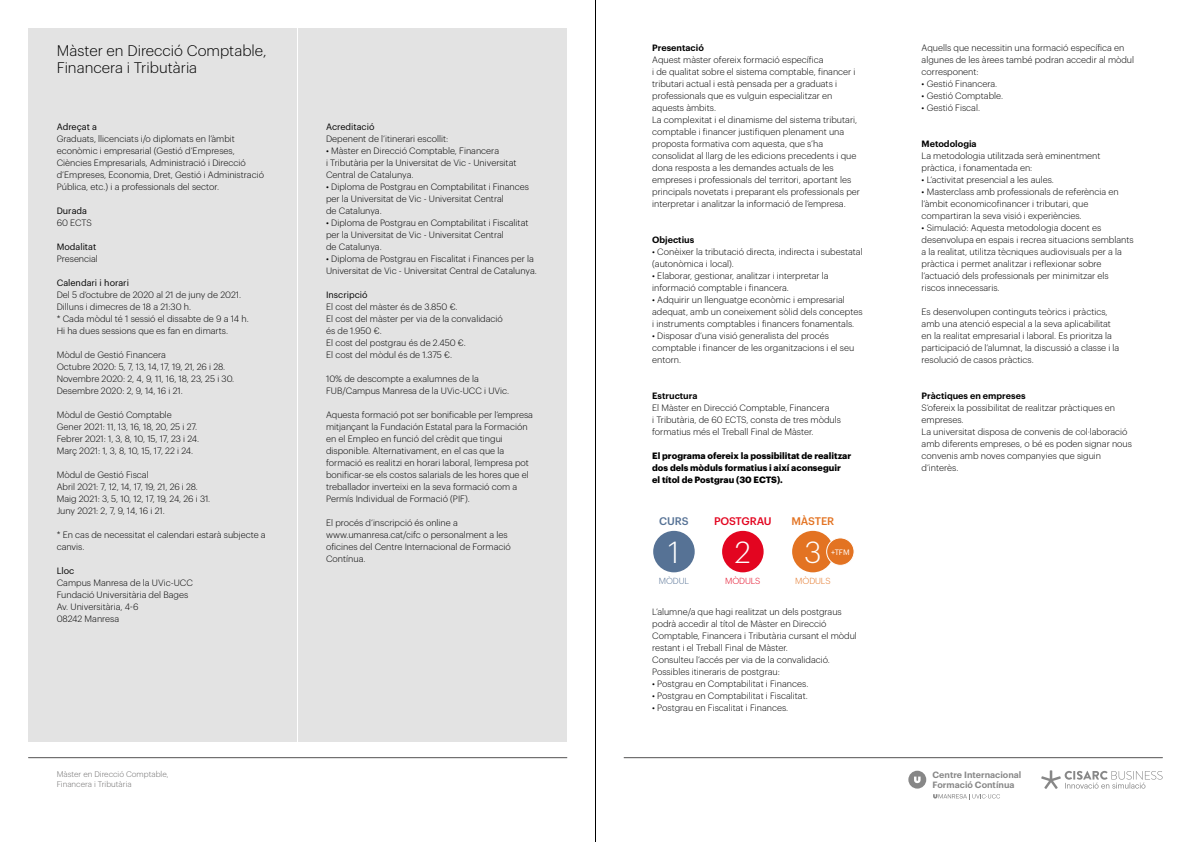
<style>
.page{position:relative;width:1191px;height:842px;background:#fff}
.page>*{position:absolute;margin:0;border:0;box-sizing:border-box;transform-origin:0 0}
.t1{font:300 29.9px "Graphik";color:#fff}
.t2{font:300 15px/17px "Graphik";color:#000}
.t3{font:500 10.8px "Graphik";letter-spacing:-.02em;color:#e30520}
.t4{font:500 10.8px "Graphik";letter-spacing:-.01em;color:#e37322}
.t5{font:500 10.8px "Graphik";color:#567295}
.t6{font:300 9px/12px "Graphik";color:#000}
.t7{font:700 9px/12px "Graphik";color:#000}
.t8{font:9px "Graphik";color:#000}
.t9{font:600 9px "Graphik";color:#000}
.t10{font:600 8.9px/10.4px "Graphik";color:#878787}
.t11{font:300 8.6px "Graphik";letter-spacing:-.01em;color:#e30520}
.t12{font:300 8.6px "Graphik";letter-spacing:-.01em;color:#e37322}
.t13{font:300 8.6px "Graphik";letter-spacing:-.01em;color:#567295}
.t14{font:300 8px/10px "Graphik";color:#706f6f}
.t15{font:7.7px "Graphik";color:#fff}
</style>
<div class="page">
<div style="left:908px;top:771px;width:18px;height:18px;background:#878787;border-radius:50%"></div>
<svg style="left:914px;top:776px;width:6px;height:7px"></svg>
<svg style="left:933px;top:794px;width:67px;height:5px"></svg>
<svg style="left:1041px;top:770px;width:121px;height:19px"></svg>
<hr style="left:28px;top:757px;width:539px;height:1px;background:#706f6f">
<div style="left:28px;top:28px;width:269px;height:713px;background:#e3e3e3"></div>
<div style="left:299px;top:28px;width:268px;height:713px;background:#e3e3e3"></div>
<hr style="left:624px;top:757px;width:538px;height:1px;background:#706f6f">
<div style="left:653px;top:531px;width:41px;height:41px;background:#567295;border-radius:50%"></div>
<div style="left:722px;top:531px;width:41px;height:41px;background:#e30520;border-radius:50%"></div>
<div style="left:792px;top:531px;width:41px;height:41px;background:#e37322;border-radius:50%"></div>
<div style="left:826px;top:538px;width:28px;height:27px;background:#e37322;border-radius:50%"></div>
<div style="left:826px;top:538px;width:28px;height:28px;border:1px solid #fff;border-radius:50%"></div>
<hr style="left:595px;top:0;width:1px;height:842px;background:#000">
<h2 class="t2" style="left:57px;top:41px;width:211px">Màster en Direcció Comptable,<br>Financera i Tributària</h2>
<p class="t8" style="left:57px;top:120px;width:42px">Adreçat a</p>
<p class="t6" style="left:57px;top:132px;width:209px">Graduats, llicenciats i/o diplomats en l’àmbit econòmic i empresarial (Gestió d’Empreses, Ciències Empresarials, Administració i Direcció d’Empreses, Economia, Dret, Gestió i Administració Pública, etc.) i a professionals del sector.</p>
<p class="t8" style="left:57px;top:204px;width:32px">Durada</p>
<p class="t6" style="left:57px;top:216px;width:37px">60 ECTS</p>
<p class="t8" style="left:57px;top:240px;width:41px">Modalitat</p>
<p class="t6" style="left:57px;top:252px;width:43px">Presencial</p>
<p class="t8" style="left:57px;top:276px;width:74px">Calendari i horari</p>
<p class="t6" style="left:57px;top:288px;width:193px">Del 5 d’octubre de 2020 al 21 de juny de 2021.<br>Dilluns i dimecres de 18 a 21:30 h.<br>* Cada mòdul té 1 sessió el dissabte de 9 a 14 h.<br>Hi ha dues sessions que es fan en dimarts.</p>
<p class="t6" style="left:57px;top:348px;width:179px">Mòdul de Gestió Financera<br>Octubre 2020: 5, 7, 13, 14, 17, 19, 21, 26 i 28.<br>Novembre 2020: 2, 4, 9, 11, 16, 18, 23, 25 i 30.<br>Desembre 2020: 2, 9, 14, 16 i 21.</p>
<p class="t6" style="left:57px;top:408px;width:144px">Mòdul de Gestió Comptable Gener 2021: 11, 13, 16, 18, 20, 25 i 27.<br>Febrer 2021: 1, 3, 8, 10, 15, 17, 23 i 24.<br>Març 2021: 1, 3, 8, 10, 15, 17, 22 i 24.</p>
<p class="t6" style="left:57px;top:468px;width:155px">Mòdul de Gestió Fiscal<br>Abril 2021: 7, 12, 14, 17, 19, 21, 26 i 28.<br>Maig 2021: 3, 5, 10, 12, 17, 19, 24, 26 i 31.<br>Juny 2021: 2, 7, 9, 14, 16 i 21.</p>
<p class="t6" style="left:57px;top:528px;width:210px">* En cas de necessitat el calendari estarà subjecte a canvis.</p>
<p class="t8" style="left:57px;top:564px;width:19px">Lloc</p>
<p class="t6" style="left:57px;top:576px;width:138px">Campus Manresa de la UVic-UCC<br>Fundació Universitària del Bages<br>Av. Universitària, 4-6<br>08242 Manresa</p>
<p class="t8" style="left:326px;top:120px;width:50px">Acreditació</p>
<p class="t6" style="left:326px;top:132px;width:124px">Depenent de l’itinerari escollit:</p>
<p class="t6" style="left:326px;top:144px;width:192px">• Màster en Direcció Comptable, Financera<br>i Tributària per la Universitat de Vic - Universitat<br>Central de Catalunya.</p>
<p class="t6" style="left:326px;top:180px;width:204px">• Diploma de Postgrau en Comptabilitat i Finances per la Universitat de Vic - Universitat Central<br>de Catalunya.</p>
<p class="t6" style="left:326px;top:216px;width:204px">• Diploma de Postgrau en Comptabilitat i Fiscalitat per la Universitat de Vic - Universitat Central<br>de Catalunya.</p>
<p class="t6" style="left:326px;top:252px;width:212px">• Diploma de Postgrau en Fiscalitat i Finances per la<br>Universitat de Vic - Universitat Central de Catalunya.</p>
<p class="t8" style="left:326px;top:288px;width:43px">Inscripció</p>
<p class="t6" style="left:326px;top:300px;width:178px">El cost del màster és de 3.850 €.<br>El cost del màster per via de la convalidació és de 1.950 €.<br>El cost del postgrau és de 2.450 €.<br>El cost del mòdul és de 1.375 €.</p>
<p class="t6" style="left:326px;top:372px;width:184px">10% de descompte a exalumnes de la<br>FUB/Campus Manresa de la UVic-UCC i UVic.</p>
<p class="t6" style="left:326px;top:408px;width:208px">Aquesta formació pot ser bonificable per l’empresa mitjançant la Fundación Estatal para la Formación en el Empleo en funció del crèdit que tingui disponible. Alternativament, en el cas que la formació es realitzi en horari laboral, l’empresa pot bonificar-se els costos salarials de les hores que el treballador inverteixi en la seva formació com a Permís Individual de Formació (PIF).</p>
<p class="t6" style="left:326px;top:516px;width:186px">El procés d’inscripció és online a www.umanresa.cat/cifc o personalment a les oficines del Centre Internacional de Formació Contínua.</p>
<p class="t9" style="left:652px;top:41px;width:53px">Presentació</p>
<p class="t6" style="left:652px;top:53px;width:209px">Aquest màster ofereix formació específica<br>i de qualitat sobre el sistema comptable, financer i tributari actual i està pensada per a graduats i professionals que es vulguin especialitzar en aquests àmbits.<br>La complexitat i el dinamisme del sistema tributari, comptable i financer justifiquen plenament una proposta formativa com aquesta, que s’ha consolidat al llarg de les edicions precedents i que dona resposta a les demandes actuals de les empreses i professionals del territori, aportant les principals novetats i preparant els professionals per interpretar i analitzar la informació de l’empresa.</p>
<p class="t9" style="left:652px;top:233px;width:44px">Objectius</p>
<p class="t6" style="left:652px;top:245px;width:212px">• Conèixer la tributació directa, indirecta i subestatal (autonòmica i local).</p>
<p class="t6" style="left:652px;top:269px;width:178px">• Elaborar, gestionar, analitzar i interpretar la informació comptable i financera.</p>
<p class="t6" style="left:652px;top:293px;width:212px">• Adquirir un llenguatge econòmic i empresarial adequat, amb un coneixement sòlid dels conceptes i instruments comptables i financers fonamentals.</p>
<p class="t6" style="left:652px;top:329px;width:203px">• Disposar d’una visió generalista del procés comptable i financer de les organitzacions i el seu entorn.</p>
<p class="t9" style="left:652px;top:389px;width:47px">Estructura</p>
<p class="t6" style="left:652px;top:401px;width:190px">El Màster en Direcció Comptable, Financera<br>i Tributària, de 60 ECTS, consta de tres mòduls formatius més el Treball Final de Màster.</p>
<p class="t7" style="left:652px;top:449px;width:201px">El programa ofereix la possibilitat de realitzar dos dels mòduls formatius i així aconseguir<br>el títol de Postgrau (30 ECTS).</p>
<p class="t5" style="left:659px;top:513px;width:31px">CURS</p>
<h1 class="t1" style="left:668px;top:530px;width:12px">1</h1>
<p class="t13" style="left:659px;top:575px;width:32px">MÒDUL</p>
<p class="t3" style="left:714px;top:513px;width:59px">POSTGRAU</p>
<p class="t4" style="left:791px;top:513px;width:44px">MÀSTER</p>
<h1 class="t1" style="left:735px;top:530px;width:18px">2</h1>
<h1 class="t1" style="left:804px;top:530px;width:18px">3</h1>
<p class="t15" style="left:831px;top:546px;width:20px">+TFM</p>
<p class="t11" style="left:725px;top:575px;width:37px">MÒDULS</p>
<p class="t12" style="left:795px;top:575px;width:37px">MÒDULS</p>
<p class="t6" style="left:652px;top:605px;width:206px">L’alumne/a que hagi realitzat un dels postgraus podrà accedir al títol de Màster en Direcció Comptable, Financera i Tributària cursant el mòdul restant i el Treball Final de Màster.<br>Consulteu l’accés per via de la convalidació.<br>Possibles itineraris de postgrau:</p>
<p class="t6" style="left:652px;top:677px;width:158px">• Postgrau en Comptabilitat i Finances.</p>
<p class="t6" style="left:652px;top:689px;width:157px">• Postgrau en Comptabilitat i Fiscalitat.</p>
<p class="t6" style="left:652px;top:701px;width:138px">• Postgrau en Fiscalitat i Finances.</p>
<p class="t6" style="left:921px;top:42px;width:214px">Aquells que necessitin una formació específica en algunes de les àrees també podran accedir al mòdul corresponent:</p>
<p class="t6" style="left:921px;top:77px;width:77px">• Gestió Financera.</p>
<p class="t6" style="left:921px;top:89px;width:83px">• Gestió Comptable.</p>
<p class="t6" style="left:921px;top:101px;width:60px">• Gestió Fiscal.</p>
<p class="t9" style="left:921px;top:137px;width:57px">Metodologia</p>
<p class="t6" style="left:921px;top:149px;width:180px">La metodologia utilitzada serà eminentment pràctica, i fonamentada en:</p>
<p class="t6" style="left:921px;top:173px;width:134px">• L’activitat presencial a les aules.</p>
<p class="t6" style="left:921px;top:185px;width:199px">• Masterclass amb professionals de referència en l’àmbit economicofinancer i tributari, que compartiran la seva visió i experiències.</p>
<p class="t6" style="left:921px;top:221px;width:214px">• Simulació: Aquesta metodologia docent es desenvolupa en espais i recrea situacions semblants a la realitat, utilitza tècniques audiovisuals per a la pràctica i permet analitzar i reflexionar sobre l’actuació dels professionals per minimitzar els riscos innecessaris.</p>
<p class="t6" style="left:921px;top:305px;width:199px">Es desenvolupen continguts teòrics i pràctics, amb una atenció especial a la seva aplicabilitat en la realitat empresarial i laboral. Es prioritza la participació de l’alumnat, la discussió a classe i la resolució de casos pràctics.</p>
<p class="t9" style="left:921px;top:389px;width:105px">Pràctiques en empreses</p>
<p class="t6" style="left:921px;top:401px;width:212px">S’ofereix la possibilitat de realitzar pràctiques en empreses.<br>La universitat disposa de convenis de col·laboració amb diferents empreses, o bé es poden signar nous convenis amb noves companyies que siguin d’interès.</p>
<p class="t14" style="left:57px;top:768px;width:113px">Màster en Direcció Comptable,<br>Financera i Tributària</p>
<p class="t10" style="left:932px;top:768px;width:90px">Centre Internacional<br>Formació Contínua</p>
</div>
